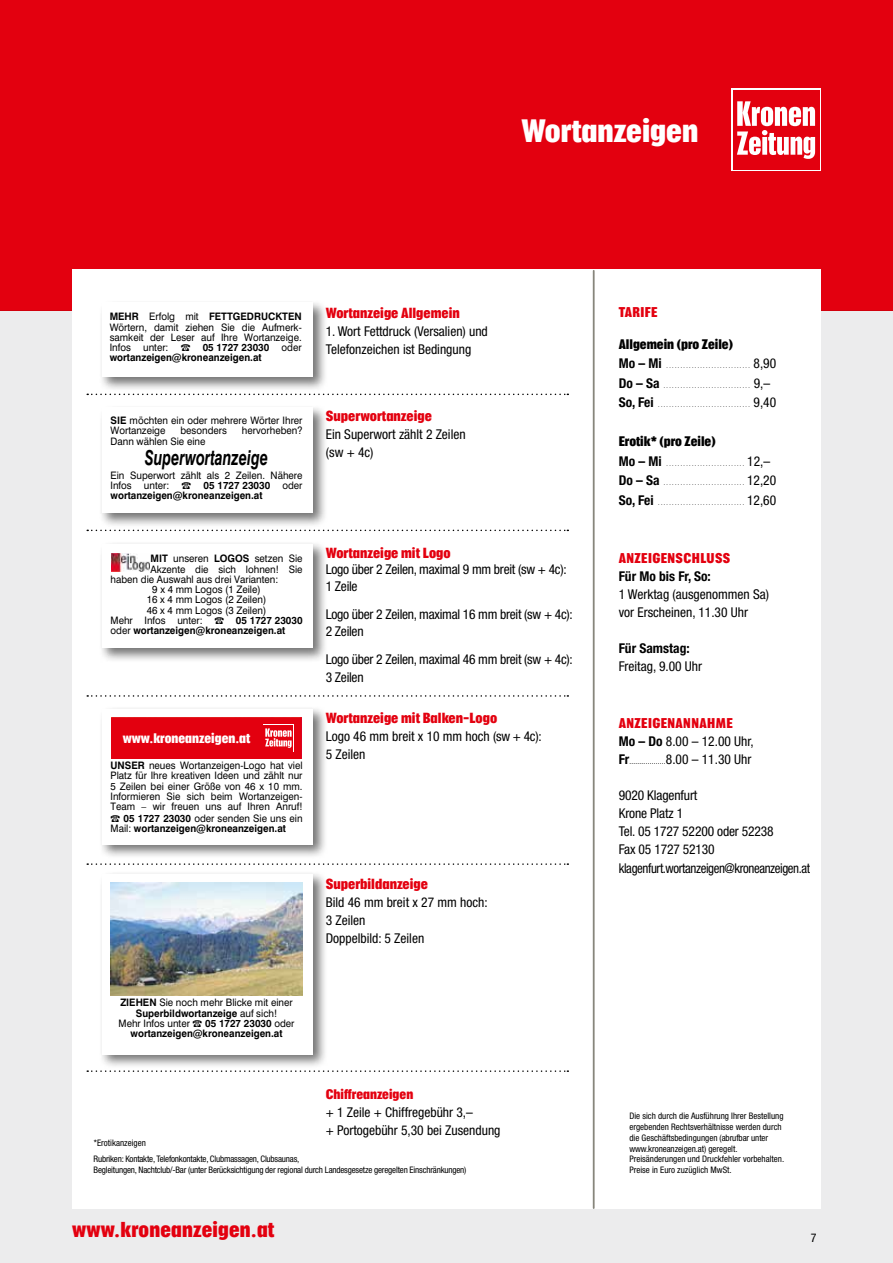
<style>
.page{position:relative;width:893px;height:1263px;background:#fff}
.page>*{position:absolute;margin:0;border:0;box-sizing:border-box;transform-origin:0 0}
.t1{font:700 condensed 31.5px "Placard";color:#fff}
.t2{font:700 condensed 21px "Placard";letter-spacing:.01em;color:#e3000f}
.t3{font:italic 700 20.55px "Swiss 721 BT";color:#000;scale:.7 1}
.t4{font:700 condensed 14.25px "Placard";color:#e3000f}
.t5{font:700 condensed 13.8px "Placard";letter-spacing:.03em;color:#e3000f}
.t6{font:condensed 13.5px/18px "Helvetica Neue";color:#000}
.t7{font:condensed 13.5px/16.5px "Helvetica Neue";letter-spacing:-.02em;color:#000}
.t8{font:700 condensed 13.5px "Helvetica Neue";color:#000}
.t9{font:condensed 13.5px "Helvetica Neue";letter-spacing:-.03em;color:#000;scale:.95 1}
.t10{font:700 condensed 13.5px "Placard";color:#000}
.t11{font:700 condensed 13.5px "Placard";color:#fff}
.t12{font:700 condensed 13.5px "Placard";color:#e3000f}
.t13{font:condensed 12px "Helvetica Neue";color:#000}
.t14{font:10.35px/10.4px "Swiss 721 BT";color:#000;text-align:justify;scale:.95 1}
.t15{font:700 10.35px/10.4px "Swiss 721 BT";color:#000;text-align:center;scale:.95 1}
.t16{font:condensed 9px/10.8px "Helvetica Neue";color:#000}
.t17{font:condensed 9px/10.8px "Helvetica Neue";letter-spacing:-.02em;color:#000}
.t18{font:condensed 7.5px "Helvetica Neue";color:#000}
.t19{font:condensed 6px "Helvetica Neue";color:#000}
.s1{font-weight:700}
.s2{font-family:"European Pi 4 A"}
.s3{font-weight:400}
.s4{font-family:"European Pi 4 A";font-weight:400}
.s5{font-weight:700;font-size:13.5px}
.s6{font-size:13.5px}
</style>
<div class="page">
<div style="left:0;top:0;width:893px;height:310px;background:#e3000f"></div>
<div style="left:0;top:310px;width:893px;height:953px;background:#ececed"></div>
<div style="left:72px;top:270px;width:749px;height:939px;background:#fff"></div>
<hr style="left:593px;top:271px;width:2px;height:937px;background:#87867c">
<svg style="left:87px;top:394px;width:481px;height:1px"></svg>
<svg style="left:87px;top:530px;width:481px;height:1px"></svg>
<svg style="left:87px;top:695px;width:481px;height:2px"></svg>
<svg style="left:87px;top:863px;width:481px;height:2px"></svg>
<svg style="left:87px;top:1070px;width:481px;height:2px"></svg>
<svg style="left:732px;top:88px;width:89px;height:83px"></svg>
<div style="left:733px;top:90px;width:86px;height:80px;background:#e3000f"></div>
<svg style="left:737px;top:101px;width:78px;height:58px"></svg>
<div style="left:99px;top:300px;width:229px;height:92px;background:#000;opacity:.55"></div>
<div style="left:102px;top:303px;width:211px;height:74px;background:#fff"></div>
<div style="left:99px;top:405px;width:229px;height:123px;background:#000;opacity:.55"></div>
<div style="left:102px;top:408px;width:211px;height:105px;background:#fff"></div>
<div style="left:99px;top:541px;width:229px;height:122px;background:#000;opacity:.55"></div>
<div style="left:102px;top:544px;width:211px;height:103px;background:#fff"></div>
<img style="left:112px;top:554px;width:37px;height:18px">
<div style="left:99px;top:871px;width:229px;height:198px;background:#000;opacity:.55"></div>
<div style="left:102px;top:874px;width:211px;height:180px;background:#fff"></div>
<img style="left:111px;top:882px;width:191px;height:113px">
<div style="left:99px;top:706px;width:229px;height:153px;background:#000;opacity:.55"></div>
<div style="left:102px;top:709px;width:211px;height:135px;background:#fff"></div>
<img style="left:112px;top:717px;width:189px;height:1px">
<div style="left:111px;top:718px;width:190px;height:40px;background:#e3000f"></div>
<svg style="left:265px;top:728px;width:27px;height:20px"></svg>
<h1 class="t1" style="left:522px;top:114px;width:178px">Wortanzeigen</h1>
<p class="t14" style="left:110px;top:311px;width:204px"><span class="s1">MEHR</span> Erfolg mit <span class="s1">FETTGEDRUCKTEN </span>Wörtern, damit ziehen Sie die Aufmerk&shy;samkeit der Leser auf Ihre Wortanzeige.<br>Infos unter: <span class="s2">t</span> <span class="s1">05 1727 23030</span> oder <span class="s1">wortanzeigen@kroneanzeigen.at</span></p>
<p class="t14" style="left:111px;top:415px;width:204px"><span class="s1">SIE</span> möchten ein oder mehrere Wörter Ihrer<br>Wortanzeige</p>
<p class="t14" style="left:180px;top:425px;width:51px">besonders</p>
<p class="t14" style="left:242px;top:425px;width:65px">hervorheben?</p>
<p class="t14" style="left:111px;top:436px;width:101px">Dann wählen Sie eine</p>
<h3 class="t3" style="left:145px;top:445px;width:178px">Superwortanzeige</h3>
<p class="t14" style="left:111px;top:470px;width:204px">Ein Superwort zählt als 2 Zeilen. Nähere Infos unter: <span class="s2">t</span> <span class="s1">05 1727 23030</span> oder <span class="s1">wortanzeigen@kroneanzeigen.at</span></p>
<p class="t14" style="left:151px;top:553px;width:162px"><span class="s1">MIT</span> unseren <span class="s1">LOGOS</span> setzen Sie</p>
<p class="t14" style="left:151px;top:564px;width:162px">Akzente die sich lohnen! Sie</p>
<p class="t14" style="left:111px;top:574px;width:178px">haben die Auswahl aus drei Varianten:</p>
<p class="t14" style="left:152px;top:584px;width:116px">9 x 4 mm Logos (1 Zeile)</p>
<p class="t14" style="left:147px;top:594px;width:127px">16 x 4 mm Logos (2 Zeilen)</p>
<p class="t14" style="left:147px;top:605px;width:127px">46 x 4 mm Logos (3 Zeilen)</p>
<p class="t14" style="left:111px;top:615px;width:204px">Mehr Infos unter: <span class="s2">t</span> <span class="s1">05 1727 23030</span></p>
<p class="t15" style="left:111px;top:625px;width:185px"><span class="s3">oder</span> wortanzeigen@kroneanzeigen.at</p>
<h3 class="t11" style="left:123px;top:731px;width:129px">www.kroneanzeigen.at</h3>
<p class="t14" style="left:111px;top:760px;width:204px"><span class="s1">UNSER</span> neues Wortanzeigen-Logo hat viel Platz für Ihre kreativen Ideen und zählt nur 5 Zeilen bei einer Größe von 46 x 10 mm.<br>Informieren Sie sich beim Wortanzeigen-Team – wir freuen uns auf Ihren Anruf!</p>
<p class="t15" style="left:111px;top:813px;width:204px;text-align:left"><span class="s4">t</span> 05 1727 23030 <span class="s3">oder senden Sie uns ein<br>Mail:</span> wortanzeigen@kroneanzeigen.at</p>
<p class="t15" style="left:119px;top:997px;width:187px">ZIEHEN <span class="s3">Sie noch mehr Blicke mit einer </span>Superbildwortanzeige <span class="s3">auf sich!<br>Mehr Infos unter</span> <span class="s4">t</span> 05 1727 23030 <span class="s3">oder </span>wortanzeigen@kroneanzeigen.at</p>
<h3 class="t4" style="left:326px;top:305px;width:136px">Wortanzeige Allgemein</h3>
<h3 class="t6" style="left:326px;top:322px;width:164px">1. Wort Fettdruck (Versalien) und<br>Telefonzeichen ist Bedingung</h3>
<h3 class="t4" style="left:326px;top:408px;width:108px">Superwortanzeige</h3>
<h3 class="t6" style="left:326px;top:425px;width:141px">Ein Superwort zählt 2 Zeilen (sw + 4c)</h3>
<h3 class="t4" style="left:326px;top:545px;width:126px">Wortanzeige mit Logo</h3>
<h3 class="t7" style="left:326px;top:561px;width:242px">Logo über 2 Zeilen, maximal 9 mm breit (sw + 4c):<br>1 Zeile</h3>
<h3 class="t7" style="left:326px;top:606px;width:248px">Logo über 2 Zeilen, maximal 16 mm breit (sw + 4c):<br>2 Zeilen</h3>
<h3 class="t7" style="left:326px;top:650px;width:248px;line-height:18px">Logo über 2 Zeilen, maximal 46 mm breit (sw + 4c):<br>3 Zeilen</h3>
<h3 class="t4" style="left:326px;top:710px;width:173px">Wortanzeige mit Balken-Logo</h3>
<h3 class="t6" style="left:326px;top:727px;width:217px">Logo 46 mm breit x 10 mm hoch (sw + 4c):<br>5 Zeilen</h3>
<h3 class="t4" style="left:326px;top:876px;width:104px">Superbildanzeige</h3>
<h3 class="t6" style="left:326px;top:893px;width:163px">Bild 46 mm breit x 27 mm hoch:<br>3 Zeilen<br>Doppelbild: 5 Zeilen</h3>
<h3 class="t5" style="left:619px;top:305px;width:40px">TARIFE</h3>
<h3 class="t10" style="left:619px;top:337px;width:116px">Allgemein (pro Zeile)</h3>
<h3 class="t8" style="left:619px;top:355px;width:44px">Mo – Mi</h3>
<p class="t19" style="left:667px;top:363px;width:85px">..............................</p>
<h3 class="t6" style="left:753px;top:354px;width:24px">8,90</h3>
<h3 class="t8" style="left:619px;top:375px;width:42px">Do – Sa</h3>
<p class="t19" style="left:664px;top:382px;width:88px">...............................</p>
<h3 class="t6" style="left:754px;top:374px;width:18px">9,–</h3>
<h3 class="t8" style="left:619px;top:394px;width:36px">So, Fei</h3>
<p class="t19" style="left:658px;top:402px;width:93px">.................................</p>
<h3 class="t6" style="left:753px;top:393px;width:24px">9,40</h3>
<h3 class="t10" style="left:619px;top:434px;width:98px">Erotik* (pro Zeile)</h3>
<h3 class="t8" style="left:619px;top:453px;width:44px">Mo – Mi</h3>
<p class="t19" style="left:667px;top:460px;width:79px">............................</p>
<h3 class="t6" style="left:747px;top:452px;width:24px">12,–</h3>
<h3 class="t8" style="left:619px;top:472px;width:42px">Do – Sa</h3>
<p class="t19" style="left:664px;top:480px;width:82px">.............................</p>
<h3 class="t6" style="left:747px;top:471px;width:31px">12,20</h3>
<h3 class="t8" style="left:619px;top:492px;width:36px">So, Fei</h3>
<p class="t19" style="left:658px;top:499px;width:88px">...............................</p>
<h3 class="t6" style="left:747px;top:491px;width:31px">12,60</h3>
<h3 class="t5" style="left:619px;top:551px;width:113px">ANZEIGENSCHLUSS</h3>
<h3 class="t8" style="left:619px;top:568px;width:94px">Für Mo bis Fr, So:</h3>
<h3 class="t6" style="left:619px;top:585px;width:152px">1 Werktag (ausgenommen Sa) vor Erscheinen, 11.30 Uhr</h3>
<h3 class="t8" style="left:619px;top:640px;width:72px">Für Samstag:</h3>
<h3 class="t6" style="left:619px;top:657px;width:85px">Freitag, 9.00 Uhr</h3>
<h3 class="t5" style="left:619px;top:715px;width:115px">ANZEIGENANNAHME</h3>
<h3 class="t6" style="left:619px;top:732px;width:136px"><span class="s1">Mo – Do</span> 8.00 – 12.00 Uhr,</h3>
<p class="t18" style="left:619px;top:756px;width:134px"><span class="s5">Fr</span>..................<span class="s6">8.00 – 11.30 Uhr</span></p>
<h3 class="t6" style="left:619px;top:786px;width:157px">9020 Klagenfurt<br>Krone Platz 1<br>Tel. 05 1727 52200 oder 52238<br>Fax 05 1727 52130</h3>
<h3 class="t9" style="left:619px;top:860px;width:203px">klagenfurt.wortanzeigen@kroneanzeigen.at</h3>
<h3 class="t12" style="left:326px;top:1087px;width:89px">Chiffreanzeigen</h3>
<h3 class="t6" style="left:326px;top:1103px;width:176px">+ 1 Zeile + Chiffregebühr 3,–<br>+ Portogebühr 5,30 bei Zusendung</h3>
<p class="t17" style="left:94px;top:1153px;width:374px">Rubriken: Kontakte, Telefonkontakte, Clubmassagen, Clubsaunas,<br>Begleitungen, Nachtclub/-Bar (unter Berücksichtigung der regional durch Landesgesetze geregelten Einschränkungen)</p>
<p class="t16" style="left:94px;top:1137px;width:53px">*Erotikanzeigen</p>
<h2 class="t2" style="left:72px;top:1218px;width:204px">www.kroneanzeigen.at</h2>
<p class="t16" style="left:629px;top:1110px;width:156px">Die sich durch die Ausführung Ihrer Bestellung ergebenden Rechtsverhältnisse werden durch die Geschäftsbedingungen (abrufbar unter www.kroneanzeigen.at) geregelt.<br>Preisänderungen und Druckfehler vorbehalten.<br>Preise in Euro zuzüglich MwSt.</p>
<p class="t13" style="left:811px;top:1231px;width:7px">7</p>
</div>
